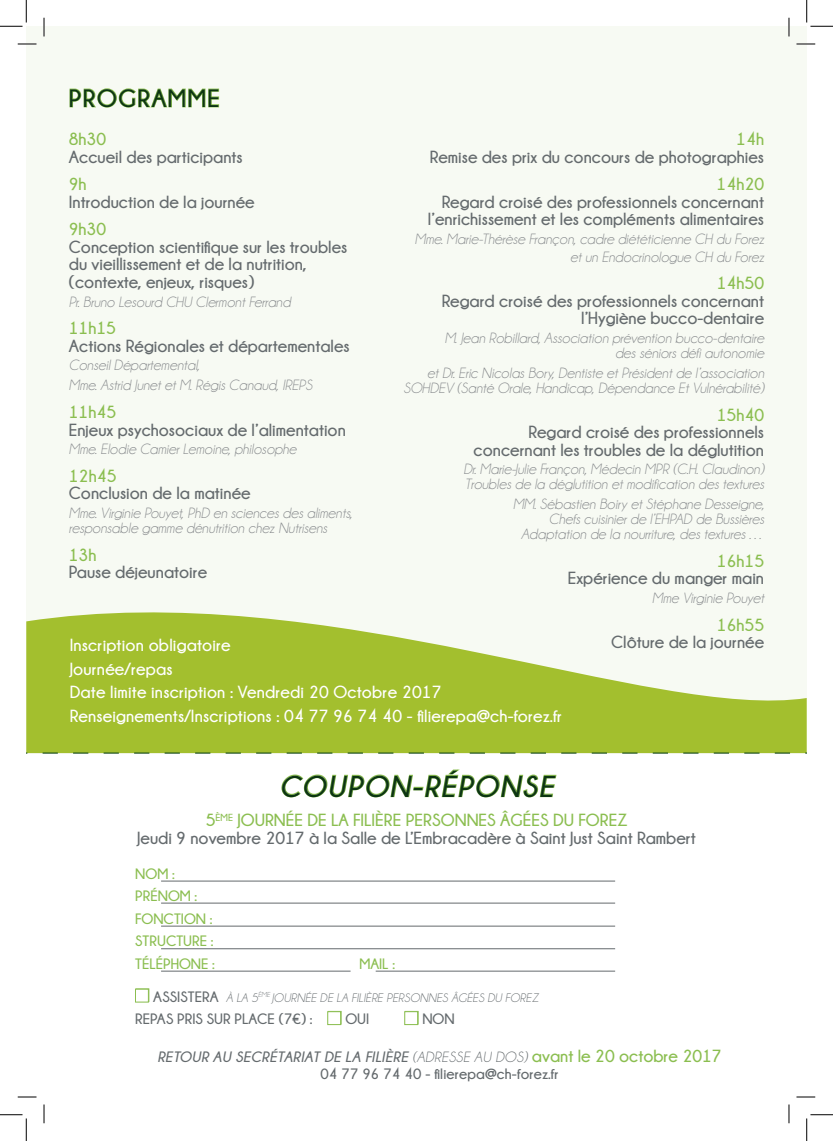
<style>
.page{position:relative;width:833px;height:1141px;background:#fff}
.page>*{position:absolute;margin:0;border:0;box-sizing:border-box;transform-origin:0 0}
.t1{font:italic 700 30px "Champagne&Limousines";letter-spacing:.06em;color:#0c3512}
.t2{font:700 25px "Champagne&Limousines";letter-spacing:.06em;color:#0c3512}
.t3{font:700 17.5px/17.5px "Champagne&Limousines";color:#646a6d;text-align:right}
.t4{font:700 17.5px/23.8px "Champagne&Limousines";letter-spacing:.01em;color:#fff}
.t5{font:700 17.5px "Champagne&Limousines";color:#8bbe50}
.t6{font:italic 15px/15px "Champagne&Limousines";color:#85888b;text-align:right}
.t7{font:700 15px/17.5px "Champagne&Limousines";letter-spacing:.01em;color:#646a6d;text-align:center}
.t8{font:700 15px/22.5px "Champagne&Limousines";color:#8bbe50}
.t9{font:italic 12.5px "Champagne&Limousines";letter-spacing:.01em;color:#646a6d}
.s1{color:#8bbe50}
.s2{font-weight:700;font-style:normal;font-size:15px}
.s3{font-style:italic}
.s4{font-weight:400;font-style:italic}
.s5{font-size:17.5px;color:#8bbe50}
</style>
<div class="page">
<div style="left:26px;top:26px;width:780px;height:727px;background:#f7faf3"></div>
<svg style="left:26px;top:612px;width:780px;height:140px;fill:#a3bf2e"></svg>
<svg style="left:69px;top:88px;width:150px;height:20px"></svg>
<svg style="left:26px;top:752px;width:780px;height:1px"></svg>
<div style="left:135px;top:988px;width:14px;height:14px;background:#fff;border:1px solid #8bbe50"></div>
<div style="left:327px;top:1011px;width:14px;height:13px;background:#fff;border:1px solid #8bbe50"></div>
<div style="left:404px;top:1010px;width:14px;height:14px;border:1px solid #8bbe50"></div>
<div style="left:404px;top:1011px;width:13px;height:13px;background:#fff;border:1px solid #8bbe50"></div>
<svg style="left:281px;top:769px;width:276px;height:29px"></svg>
<hr style="left:161px;top:880px;width:453px;height:1px;background:#646a6d">
<hr style="left:161px;top:902px;width:453px;height:1px;background:#646a6d">
<hr style="left:161px;top:925px;width:453px;height:1px;background:#646a6d">
<hr style="left:161px;top:948px;width:453px;height:1px;background:#646a6d">
<hr style="left:161px;top:970px;width:189px;height:1px;background:#646a6d">
<hr style="left:375px;top:970px;width:239px;height:1px;background:#646a6d">
<svg style="left:18px;top:43px;width:18px;height:2px"></svg>
<svg style="left:796px;top:43px;width:18px;height:2px"></svg>
<svg style="left:18px;top:1096px;width:18px;height:1px"></svg>
<svg style="left:796px;top:1096px;width:18px;height:1px"></svg>
<svg style="left:43px;top:18px;width:2px;height:18px"></svg>
<svg style="left:43px;top:1104px;width:2px;height:19px"></svg>
<svg style="left:788px;top:18px;width:1px;height:18px"></svg>
<svg style="left:788px;top:1104px;width:1px;height:19px"></svg>
<svg style="left:0;top:0;width:27px;height:27px"></svg>
<svg style="left:0;top:1114px;width:27px;height:26px"></svg>
<svg style="left:806px;top:0;width:26px;height:27px"></svg>
<svg style="left:806px;top:1114px;width:26px;height:26px"></svg>
<h2 class="t2" style="left:69px;top:84px;width:152px">PROGRAMME</h2>
<p class="t5" style="left:69px;top:130px;width:39px">8h30</p>
<p class="t3" style="left:69px;top:148px;width:175px">Accueil des participants</p>
<p class="t5" style="left:69px;top:175px;width:19px">9h</p>
<p class="t3" style="left:69px;top:193px;width:187px">Introduction de la journée</p>
<p class="t5" style="left:69px;top:220px;width:39px">9h30</p>
<p class="t3" style="left:69px;top:238px;width:280px;text-align:left">Conception scientifique sur les troubles du vieillissement et de la nutrition, (contexte, enjeux, risques)</p>
<p class="t6" style="left:69px;top:294px;width:223px">Pr. Bruno Lesourd CHU Clermont Ferrand</p>
<p class="t5" style="left:69px;top:318px;width:49px">11h15</p>
<p class="t3" style="left:69px;top:337px;width:282px">Actions Régionales et départementales</p>
<p class="t6" style="left:69px;top:355px;width:245px;line-height:20px;text-align:left">Conseil Départemental,<br>Mme. Astrid Junet et M. Régis Canaud, IREPS</p>
<p class="t5" style="left:69px;top:402px;width:49px">11h45</p>
<p class="t3" style="left:69px;top:420px;width:278px">Enjeux psychosociaux de l’alimentation</p>
<p class="t6" style="left:69px;top:442px;width:229px">Mme. Elodie Camier Lemoine, philosophe</p>
<p class="t5" style="left:69px;top:466px;width:49px">12h45</p>
<p class="t3" style="left:69px;top:484px;width:183px">Conclusion de la matinée</p>
<p class="t6" style="left:69px;top:505px;width:285px;text-align:left">Mme. Virginie Pouyet, PhD en sciences des aliments, responsable gamme dénutrition chez Nutrisens</p>
<p class="t5" style="left:69px;top:545px;width:29px">13h</p>
<p class="t3" style="left:69px;top:563px;width:140px">Pause déjeunatoire</p>
<p class="t5" style="left:735px;top:130px;width:29px">14h</p>
<p class="t3" style="left:429px;top:148px;width:335px">Remise des prix du concours de photographies</p>
<p class="t5" style="left:716px;top:175px;width:49px">14h20</p>
<p class="t3" style="left:427px;top:193px;width:337px">Regard croisé des professionnels concernant l’enrichissement et les compléments alimentaires</p>
<p class="t6" style="left:414px;top:230px;width:350px;line-height:17.5px">Mme. Marie-Thérèse Françon, cadre diététicienne CH du Forez et un Endocrinologue CH du Forez</p>
<p class="t5" style="left:716px;top:273px;width:49px">14h50</p>
<p class="t3" style="left:441px;top:292px;width:324px">Regard croisé des professionnels concernant l’Hygiène bucco-dentaire</p>
<p class="t6" style="left:444px;top:330px;width:321px">M. Jean Robillard, Association prévention bucco-dentaire des séniors défi autonomie</p>
<p class="t6" style="left:403px;top:365px;width:362px">et Dr. Eric Nicolas Bory, Dentiste et Président de l’association<br>SOHDEV (Santé Orale, Handicap, Dépendance Et Vulnérabilité)</p>
<p class="t5" style="left:716px;top:405px;width:49px">15h40</p>
<p class="t3" style="left:473px;top:423px;width:292px">Regard croisé des professionnels concernant les troubles de la déglutition</p>
<p class="t6" style="left:463px;top:462px;width:302px;text-align:left">Dr. Marie-Julie Françon, Médecin MPR (C.H. Claudinon)<br>Troubles de la déglutition et modification des textures</p>
<p class="t6" style="left:513px;top:497px;width:252px">MM. Sébastien Boiry et Stéphane Desseigne,<br>Chefs cuisinier de l’EHPAD de Bussières<br>Adaptation de la nourriture, des textures …</p>
<p class="t5" style="left:716px;top:551px;width:49px">16h15</p>
<p class="t3" style="left:567px;top:569px;width:198px">Expérience du manger main</p>
<p class="t6" style="left:652px;top:590px;width:113px">Mme Virginie Pouyet</p>
<p class="t5" style="left:716px;top:615px;width:49px">16h55</p>
<p class="t4" style="left:70px;top:632px;width:162px">Inscription obligatoire</p>
<p class="t3" style="left:610px;top:633px;width:154px">Clôture de la journée</p>
<p class="t4" style="left:70px;top:656px;width:493px">Journée/repas<br>Date limite inscription : Vendredi 20 Octobre 2017<br>Renseignements/Inscriptions : 04 77 96 74 40 - filierepa@ch-forez.fr</p>
<h1 class="t1" style="left:279px;top:769px;width:276px">COUPON-RÉPONSE</h1>
<p class="t3" style="left:137px;top:811px;width:560px;text-align:center"><span class="s1">5</span><sup>ÈME</sup> <span class="s1">JOURNÉE DE LA FILIÈRE PERSONNES ÂGÉES DU FOREZ<br></span>Jeudi 9 novembre 2017 à la Salle de L’Embracadère à Saint Just Saint Rambert</p>
<p class="t8" style="left:135px;top:862px;width:81px">NOM :<br>PRÉNOM :<br>FONCTION :<br>STRUCTURE :<br>TÉLÉPHONE :</p>
<p class="t8" style="left:359px;top:952px;width:37px">MAIL :</p>
<p class="t9" style="left:153px;top:990px;width:386px"><span class="s2">ASSISTERA</span> À LA 5<sup>ÈME</sup> JOURNÉE DE LA FILIÈRE PERSONNES ÂGÉES DU FOREZ</p>
<p class="t7" style="left:135px;top:1009px;width:179px">REPAS PRIS SUR PLACE (7€) :</p>
<p class="t7" style="left:345px;top:1009px;width:25px">OUI</p>
<p class="t7" style="left:422px;top:1009px;width:34px">NON</p>
<p class="t7" style="left:157px;top:1047px;width:565px"><span class="s3">RETOUR AU SECRÉTARIAT DE LA FILIÈRE</span> <span class="s4">(ADRESSE AU DOS)</span> <span class="s5">avant le 20 octobre 2017<br></span>04 77 96 74 40 - filierepa@ch-forez.fr</p>
</div>
